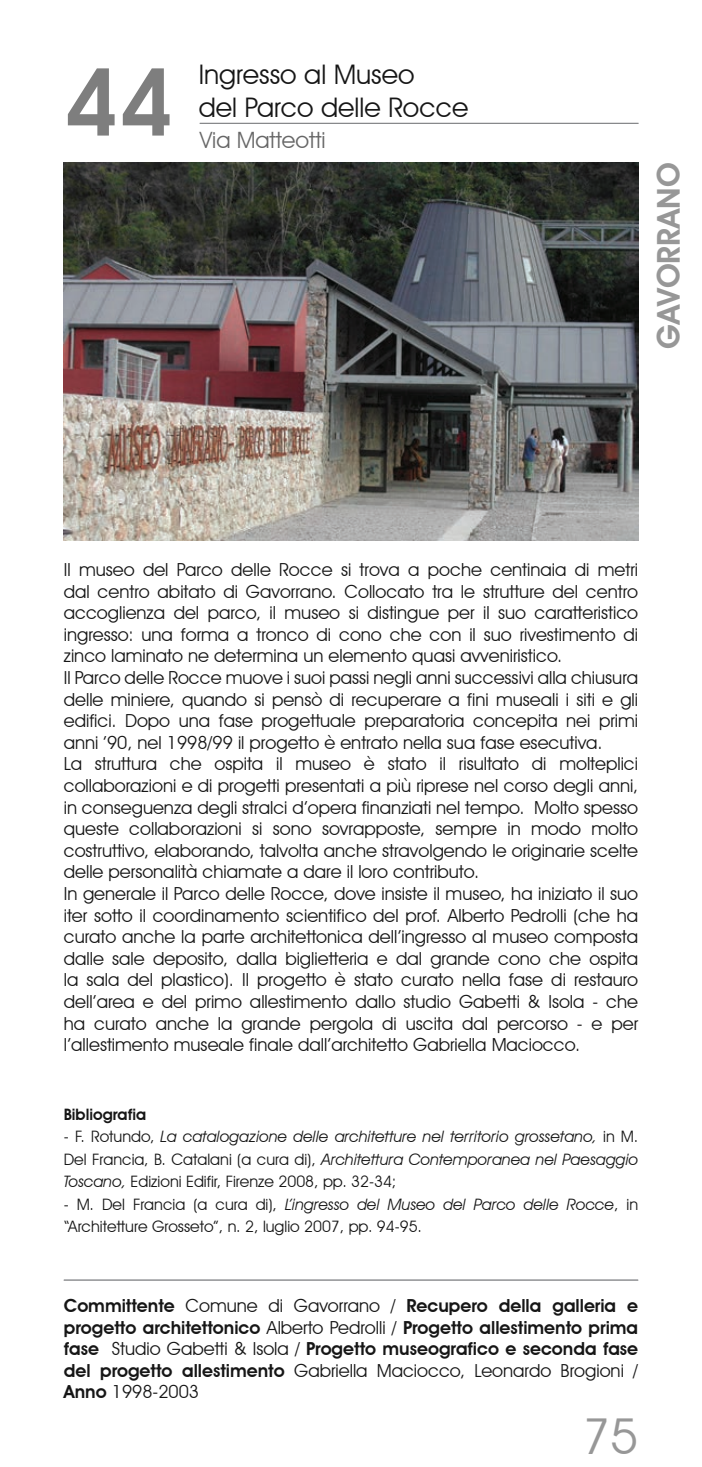
<style>
.page{position:relative;width:702px;height:1467px;background:#fff}
.page>*{position:absolute;margin:0;border:0;box-sizing:border-box;transform-origin:0 0}
.t1{font:600 94.5px "Avant Garde IT Cby BT";color:#7e7e7e}
.t2{font:49.5px "Avant Garde IT Cby BT";color:#979797}
.t3{font:600 31.5px "Avant Garde IT Cby BT";color:#979797}
.t4{font:27px/32.4px "Avant Garde IT Cby BT";color:#161616}
.t5{font:22.5px "Avant Garde IT Cby BT";color:#676767}
.t6{font:18px/21.6px "Avant Garde IT Cby BT";color:#161616}
.t7{font:600 18px/21.6px "Avant Garde IT Cby BT";color:#161616;text-align:justify}
.t8{font:italic 15.75px/22.5px "Avant Garde IT Cby BT";color:#161616;text-align:justify}
.t9{font:15.75px/22.5px "Avant Garde IT Cby BT";color:#161616}
.t10{font:600 15.75px "Avant Garde IT Cby BT";color:#161616}
.s1{font-style:normal}
.s2{font-style:italic}
.s3{font-weight:400}
</style>
<div class="page">
<svg style="left:200px;top:123px;width:438px;height:1px"></svg>
<svg style="left:64px;top:1279px;width:574px;height:2px"></svg>
<img style="left:64px;top:163px;width:574px;height:378px">
<h1 class="t1" style="left:64px;top:45px;width:111px">44</h1>
<h3 class="t4" style="left:199px;top:58px;width:271px">Ingresso al Museo<br>del Parco delle Rocce</h3>
<p class="t5" style="left:200px;top:126px;width:127px">Via Matteotti</p>
<h3 class="t3" style="left:649px;top:349px;width:188px;rotate:-90deg">GAVORRANO</h3>
<p class="t6" style="left:64px;top:559px;width:576px">Il museo del Parco delle Rocce si trova a poche centinaia di metri dal centro abitato di Gavorrano. Collocato tra le strutture del centro accoglienza del parco, il museo si distingue per il suo caratteristico ingresso: una forma a tronco di cono che con il suo rivestimento di zinco laminato ne determina un elemento quasi avveniristico.<br>Il Parco delle Rocce muove i suoi passi negli anni successivi alla chiusura delle miniere, quando si pensò di recuperare a fini museali i siti e gli edifici. Dopo una fase progettuale preparatoria concepita nei primi anni ’90, nel 1998/99 il progetto è entrato nella sua fase esecutiva.<br>La struttura che ospita il museo è stato il risultato di molteplici collaborazioni e di progetti presentati a più riprese nel corso degli anni, in conseguenza degli stralci d’opera finanziati nel tempo. Molto spesso queste collaborazioni si sono sovrapposte, sempre in modo molto costruttivo, elaborando, talvolta anche stravolgendo le originarie scelte delle personalità chiamate a dare il loro contributo.<br>In generale il Parco delle Rocce, dove insiste il museo, ha iniziato il suo iter sotto il coordinamento scientifico del prof. Alberto Pedrolli (che ha curato anche la parte architettonica dell’ingresso al museo composta dalle sale deposito, dalla biglietteria e dal grande cono che ospita la sala del plastico). Il progetto è stato curato nella fase di restauro dell’area e del primo allestimento dallo studio Gabetti &amp; Isola - che ha curato anche la grande pergola di uscita dal percorso - e per l’allestimento museale finale dall’architetto Gabriella Maciocco.</p>
<p class="t10" style="left:64px;top:1104px;width:84px">Bibliografia</p>
<p class="t8" style="left:64px;top:1125px;width:576px"><span class="s1">- F. Rotundo,</span> La catalogazione delle architetture nel territorio grossetano, <span class="s1">in M.<br>Del Francia, B. Catalani (a cura di),</span> Architettura Contemporanea nel Paesaggio Toscano, <span class="s1">Edizioni Edifir, Firenze 2008, pp. 32-34;</span></p>
<p class="t9" style="left:64px;top:1193px;width:576px">- M. Del Francia (a cura di), <span class="s2">L’ingresso del Museo del Parco delle Rocce</span>, in “Architetture Grosseto”, n. 2, luglio 2007, pp. 94-95.</p>
<p class="t7" style="left:64px;top:1295px;width:576px">Committente <span class="s3">Comune di Gavorrano /</span> Recupero della galleria e progetto architettonico <span class="s3">Alberto Pedrolli /</span> Progetto allestimento prima fase <span class="s3">Studio Gabetti &amp; Isola /</span> Progetto museografico e seconda fase del progetto allestimento <span class="s3">Gabriella Maciocco, Leonardo Brogioni / </span>Anno <span class="s3">1998-2003</span></p>
<h2 class="t2" style="left:582px;top:1406px;width:57px">75</h2>
</div>
